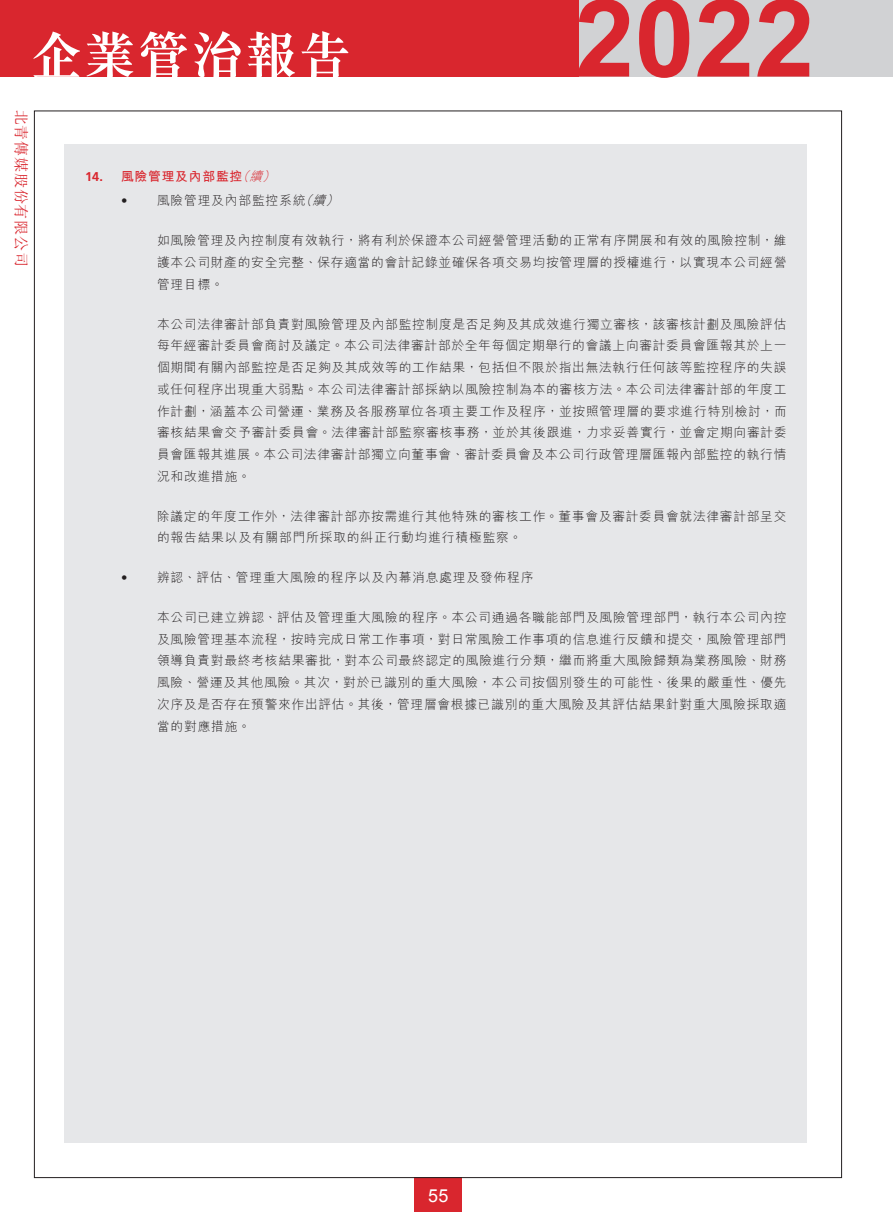
<style>
.page{position:relative;width:893px;height:1212px;background:#fff}
.page>*{position:absolute;margin:0;border:0;box-sizing:border-box;transform-origin:0 0}
.t1{font:700 108px "Arial";color:#d9262e}
.t2{font:700 52.5px "M Sung HK";letter-spacing:.02em;color:#fff}
.t3{font:18px "Arial";color:#fff}
.t4{font:300 15px "M Sung HK";letter-spacing:.045em;color:#d9262e}
._01_Body_Text{font:300 12.75px/21.8px "M Hei HK";letter-spacing:.055em;color:#231f20;text-align:justify}
._03_H1{font:700 12.75px "M Hei HK";letter-spacing:.065em;color:#d9262e}
._03_H1-2{font:italic 300 12.75px "M Hei HK";color:#d9262e}
._03_H1-3{font:700 12.75px "Frutiger LT Std";color:#d9262e}
._01_Body_Text-2{font:italic 300 12.75px "M Hei HK";color:#231f20}
._01_Body_Text-3{font:300 12.75px "Frutiger LT Std";color:#231f20}
</style>
<div class="page">
<div style="left:65px;top:145px;width:742px;height:998px;background:#e6e7e9"></div>
<div style="left:415px;top:1177px;width:47px;height:35px;background:#d9262e"></div>
<div style="left:0;top:0;width:595px;height:77px;background:#d9262e"></div>
<div style="left:579px;top:0;width:314px;height:77px;background:#d1d2d4"></div>
<h2 class="t2" style="left:30px;top:19px;width:322px">企業管治報告</h2>
<h1 class="t1" style="left:574px;top:-33px;width:242px">2022</h1>
<p class="t4" style="left:31px;top:110px;width:158px;rotate:90deg">北青傳媒股份有限公司</p>
<p class="_03_H1-3" style="left:85px;top:170px;width:20px">14.</p>
<p class="_03_H1-2" style="left:249px;top:168px;width:19px">續</p>
<p class="_03_H1-2" style="left:236px;top:168px;width:19px">（</p>
<p class="_03_H1-2" style="left:262px;top:168px;width:19px">(</p>
<p class="_03_H1" style="left:121px;top:168px;width:123px">風險管理及內部監控</p>
<p class="_01_Body_Text-3" style="left:121px;top:194px;width:8px">•</p>
<p class="_01_Body_Text-3" style="left:121px;top:570px;width:8px">•</p>
<p class="_01_Body_Text-2" style="left:312px;top:192px;width:19px">續</p>
<p class="_01_Body_Text-2" style="left:300px;top:192px;width:19px">（</p>
<p class="_01_Body_Text-2" style="left:325px;top:192px;width:19px">(</p>
<p class="_01_Body_Text" style="left:157px;top:189px;width:150px">風險管理及內部監控系統</p>
<p class="_01_Body_Text" style="left:157px;top:229px;width:631px">如風險管理及內控制度有效執行，將有利於保證本公司經營管理活動的正常有序開展和有效的風險控制，維護本公司財產的安全完整、保存適當的會計記錄並確保各項交易均按管理層的授權進行，以實現本公司經營管理目標。</p>
<p class="_01_Body_Text" style="left:157px;top:312px;width:631px">本公司法律審計部負責對風險管理及內部監控制度是否足夠及其成效進行獨立審核，該審核計劃及風險評估每年經審計委員會商討及議定。本公司法律審計部於全年每個定期舉行的會議上向審計委員會匯報其於上一個期間有關內部監控是否足夠及其成效等的工作結果，包括但不限於指出無法執行任何該等監控程序的失誤或任何程序出現重大弱點。本公司法律審計部採納以風險控制為本的審核方法。本公司法律審計部的年度工作計劃，涵蓋本公司營運、業務及各服務單位各項主要工作及程序，並按照管理層的要求進行特別檢討，而審核結果會交予審計委員會。法律審計部監察審核事務，並於其後跟進，力求妥善實行，並會定期向審計委員會匯報其進展。本公司法律審計部獨立向董事會、審計委員會及本公司行政管理層匯報內部監控的執行情況和改進措施。</p>
<p class="_01_Body_Text" style="left:157px;top:504px;width:631px">除議定的年度工作外，法律審計部亦按需進行其他特殊的審核工作。董事會及審計委員會就法律審計部呈交的報告結果以及有關部門所採取的糾正行動均進行積極監察。</p>
<p class="_01_Body_Text" style="left:157px;top:566px;width:378px">辨認、評估、管理重大風險的程序以及內幕消息處理及發佈程序</p>
<p class="_01_Body_Text" style="left:157px;top:606px;width:631px">本公司已建立辨認、評估及管理重大風險的程序。本公司通過各職能部門及風險管理部門，執行本公司內控及風險管理基本流程，按時完成日常工作事項，對日常風險工作事項的信息進行反饋和提交，風險管理部門領導負責對最終考核結果審批，對本公司最終認定的風險進行分類，繼而將重大風險歸類為業務風險、財務風險、營運及其他風險。其次，對於已識別的重大風險，本公司按個別發生的可能性、後果的嚴重性、優先次序及是否存在預警來作出評估。其後，管理層會根據已識別的重大風險及其評估結果針對重大風險採取適當的對應措施。</p>
<h3 class="t3" style="left:428px;top:1184px;width:22px">55</h3>
</div>
